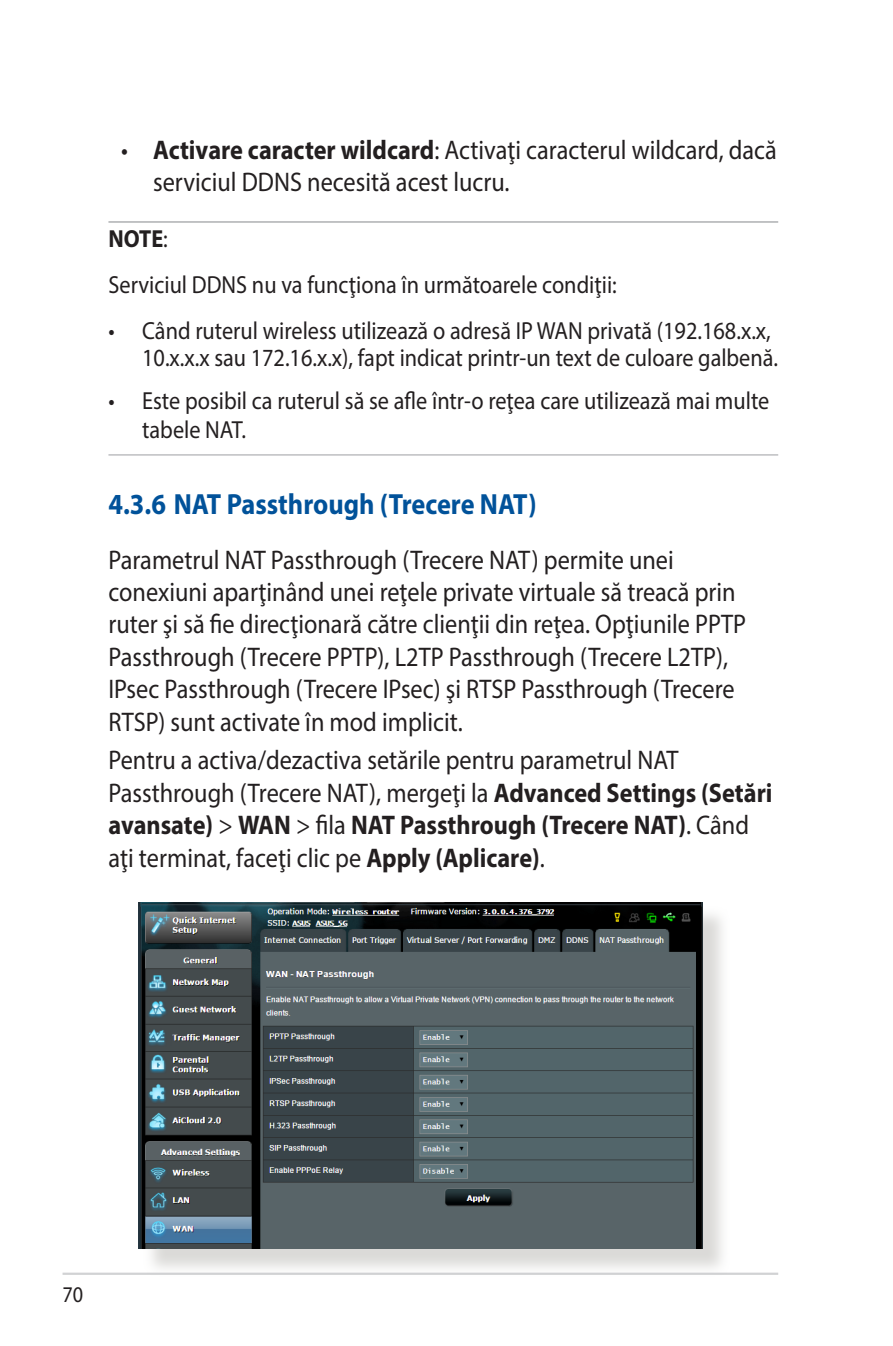
<style>
.page{position:relative;width:893px;height:1346px;background:#fff}
.page>*{position:absolute;margin:0;border:0;box-sizing:border-box;transform-origin:0 0}
.t1{font:700 29.25px "Myriad Pro";color:#01529a;scale:.9 1}
.t2{font:27px/32.4px "Myriad Pro";color:#231f20;scale:.9 1}
.t3{font:24.75px/46.1px "Myriad Pro";color:#231f20;scale:.9 1}
.t4{font:22.5px "Myriad Pro";color:#231f20;scale:.9 1}
.s1{font-weight:700}
</style>
<div class="page">
<hr style="left:63px;top:1272px;width:715px;height:3px;background:#d1d2d4">
<hr style="left:108px;top:221px;width:670px;height:1px;background:#939598">
<hr style="left:108px;top:454px;width:670px;height:1px;background:#a8a9ad">
<div style="left:142px;top:905px;width:588px;height:372px;background:#cfcecb;opacity:.75"></div>
<img style="left:139px;top:902px;width:563px;height:347px">
<p class="t2" style="left:153px;top:133px;width:695px;text-indent:-32px">• <span class="s1">Activare caracter wildcard</span>: Activaţi caracterul wildcard, dacă serviciul DDNS necesită acest lucru.</p>
<p class="t3" style="left:108px;top:215px;width:566px"><span class="s1">NOTE</span>:<br>Serviciul DDNS nu va funcţiona în următoarele condiţii:</p>
<p class="t3" style="left:108px;top:317px;width:745px;line-height:27px;text-align:right">• Când ruterul wireless utilizează o adresă IP WAN privată (192.168.x.x,<br>10.x.x.x sau 172.16.x.x), fapt indicat printr-un text de culoare galbenă.</p>
<p class="t3" style="left:142px;top:387px;width:698px;line-height:28.1px;text-indent:-34px">• Este posibil ca ruterul să se afle într-o reţea care utilizează mai multe tabele NAT.</p>
<p class="t1" style="left:108px;top:485px;width:477px">4.3.6 NAT Passthrough (Trecere NAT)</p>
<p class="t2" style="left:108px;top:543px;width:710px">Parametrul NAT Passthrough (Trecere NAT) permite unei conexiuni aparţinând unei reţele private virtuale să treacă prin ruter şi să fie direcţionară către clienţii din reţea. Opţiunile PPTP Passthrough (Trecere PPTP), L2TP Passthrough (Trecere L2TP), IPsec Passthrough (Trecere IPsec) şi RTSP Passthrough (Trecere RTSP) sunt activate în mod implicit.</p>
<p class="t2" style="left:108px;top:743px;width:739px">Pentru a activa/dezactiva setările pentru parametrul NAT Passthrough (Trecere NAT), mergeţi la <span class="s1">Advanced Settings (Setări avansate)</span> &gt; <span class="s1">WAN</span> &gt; fila <span class="s1">NAT Passthrough (Trecere NAT)</span>. Când aţi terminat, faceţi clic pe <span class="s1">Apply (Aplicare)</span>.</p>
<p class="t4" style="left:63px;top:1281px;width:25px">70</p>
</div>
